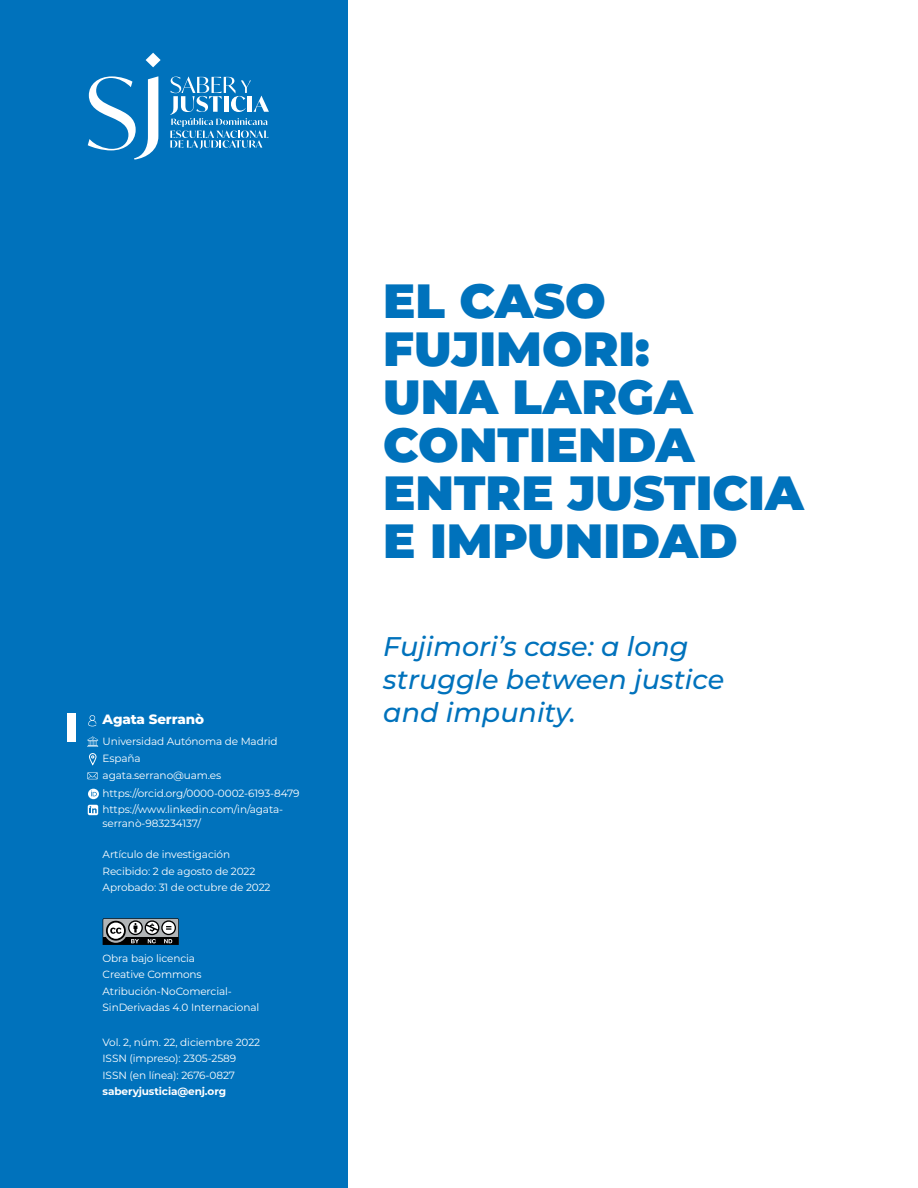
<style>
.page{position:relative;width:918px;height:1188px;background:#fff}
.page>*{position:absolute;margin:0;border:0;box-sizing:border-box;transform-origin:0 0}
.t1{font:900 48px/48px "Montserrat";color:#0072bc}
.t2{font:italic 500 27px/33px "Montserrat";color:#0072bc}
.t3{font:800 13.5px "Montserrat";letter-spacing:-.01em;color:#fff}
.t4{font:10.5px/16.5px "Montserrat";letter-spacing:-.01em;color:#fff}
.t5{font:700 10.5px "Montserrat";letter-spacing:-.01em;color:#fff}
</style>
<div class="page">
<div style="left:0;top:0;width:347px;height:1188px;background:#0072bc"></div>
<svg style="left:170px;top:76px;width:99px;height:73px"></svg>
<svg style="left:88px;top:53px;width:73px;height:107px"></svg>
<svg style="left:103px;top:918px;width:76px;height:27px;background:#737576"></svg>
<div style="left:67px;top:713px;width:9px;height:28px;background:#fff"></div>
<svg style="left:88px;top:715px;width:8px;height:11px"></svg>
<svg style="left:87px;top:736px;width:11px;height:11px"></svg>
<svg style="left:87px;top:772px;width:11px;height:7px"></svg>
<div style="left:89px;top:753px;width:7px;height:12px;border:1px solid #fff;border-radius:3px"></div>
<svg style="left:88px;top:789px;width:11px;height:10px"></svg>
<svg style="left:91px;top:791px;width:6px;height:5px"></svg>
<svg style="left:88px;top:805px;width:10px;height:10px"></svg>
<svg style="left:90px;top:806px;width:7px;height:7px"></svg>
<p class="t3" style="left:103px;top:710px;width:103px">Agata Serranò</p>
<p class="t4" style="left:103px;top:732px;width:176px;line-height:17.5px">Universidad Autónoma de Madrid<br>España</p>
<p class="t4" style="left:103px;top:785px;width:198px">https://orcid.org/0000-0002-6193-8479</p>
<p class="t4" style="left:103px;top:767px;width:120px">agata.serrano@uam.es</p>
<p class="t4" style="left:103px;top:803px;width:182px;line-height:13.5px">https://www.linkedin.com/in/agata&shy;serranò-983234137/</p>
<p class="t4" style="left:103px;top:846px;width:169px">Artículo de investigación<br>Recibido: 2 de agosto de 2022<br>Aprobado: 31 de octubre de 2022</p>
<p class="t4" style="left:103px;top:949px;width:158px">Obra bajo licencia<br>Creative Commons<br>Atribución-NoComercial-<br>SinDerivadas 4.0 Internacional</p>
<p class="t4" style="left:103px;top:1033px;width:159px">Vol. 2, núm. 22, diciembre 2022<br>ISSN (impreso): 2305-2589<br>ISSN (en línea): 2676-0827</p>
<p class="t5" style="left:103px;top:1084px;width:125px">saberyjusticia@enj.org</p>
<h1 class="t1" style="left:383px;top:274px;width:422px">EL CASO<br>FUJIMORI:<br>UNA LARGA<br>CONTIENDA<br>ENTRE JUSTICIA<br>E IMPUNIDAD</h1>
<h2 class="t2" style="left:383px;top:628px;width:342px">Fujimori’s case: a long struggle between justice</h2>
<h2 class="t2" style="left:383px;top:694px;width:194px">and impunity.</h2>
</div>
